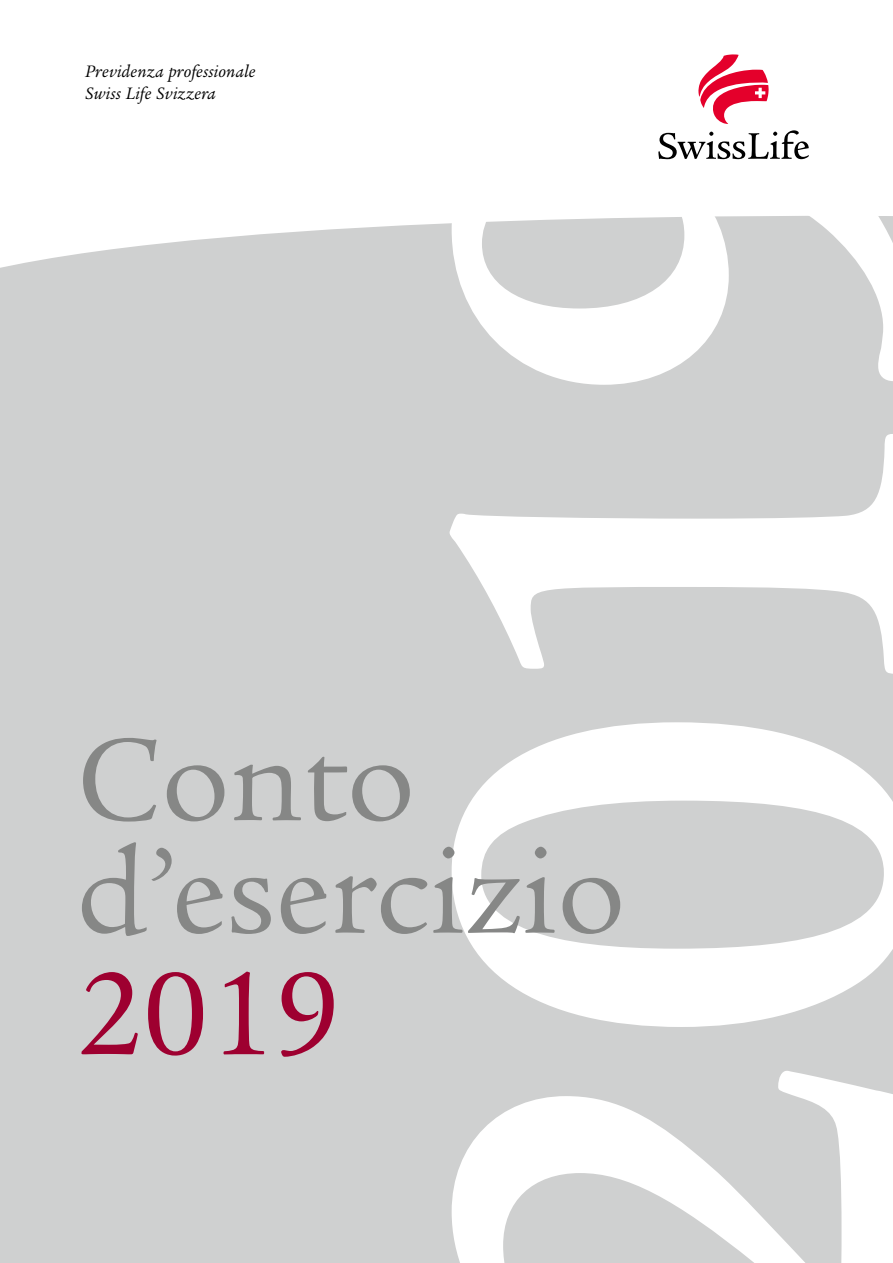
<style>
.page{position:relative;width:893px;height:1263px;background:#fff}
.page>*{position:absolute;margin:0;border:0;box-sizing:border-box;transform-origin:0 0}
.Book_25_27pt_K{font:500 705px "Legacy Serif ITC Pro";color:#fff}
.Book_25_27pt_K-2{font:127.5px/112.5px "Legacy Serif ITC Pro";color:#868786}
.Book_25_27pt_K-3{font:127.5px "Legacy Serif ITC Pro";color:#9e0030}
.Header_Left_10pt_K{font:italic 18px/22.5px "Legacy Serif ITC Pro";letter-spacing:.01em;color:#000}
</style>
<div class="page">
<div style="left:0;top:216px;width:893px;height:1047px;background:#cfd0d0"></div>
<svg style="left:698px;top:54px;width:71px;height:70px"></svg>
<svg style="left:658px;top:130px;width:151px;height:29px"></svg>
<p class="Header_Left_10pt_K" style="left:85px;top:59px;width:172px">Previdenza professionale<br>Swiss Life Svizzera</p>
<p class="Book_25_27pt_K" style="left:248px;top:1403px;width:1353px;rotate:-90deg">2019</p>
<p class="Book_25_27pt_K-2" style="left:77px;top:722px;width:551px">Conto d’esercizio</p>
<p class="Book_25_27pt_K-3" style="left:77px;top:936px;width:266px">2019</p>
</div>
